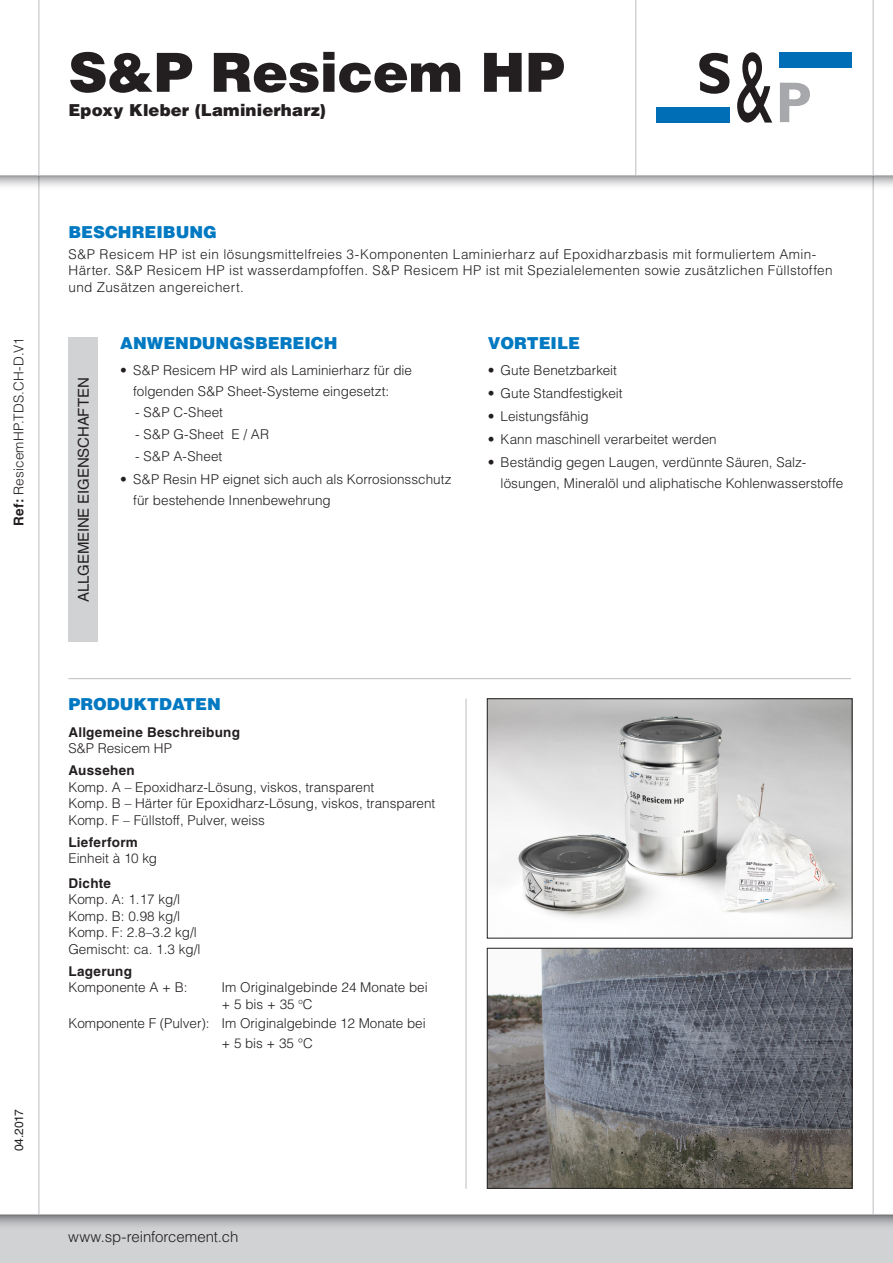
<style>
.page{position:relative;width:893px;height:1263px;background:#fff}
.page>*{position:absolute;margin:0;border:0;box-sizing:border-box;transform-origin:0 0}
.t1{font:900 54px "Helvetica LT Std";letter-spacing:-.01em;color:#231f20}
.t2{font:900 16.5px "Helvetica LT Std";color:#0079c2}
.t3{font:900 16.5px "Helvetica LT Std";letter-spacing:.01em;color:#231f20}
.t4{font:300 15px "Helvetica LT Std";letter-spacing:-.005em;color:#231f20}
.t5{font:15px "Helvetica LT Std";letter-spacing:-.01em;color:#231f20}
.t6{font:300 13.5px/16.5px "Helvetica LT Std";color:#231f20}
.t7{font:300 13.5px/16.5px "Helvetica LT Std";letter-spacing:.025em;color:#231f20}
.t8{font:700 13.5px "Helvetica LT Std";letter-spacing:.02em;color:#231f20}
.t9{font:12px "Helvetica LT Std";letter-spacing:-.02em;color:#231f20}
.s1{font-weight:700}
</style>
<div class="page">
<hr style="left:39px;top:0;width:1px;height:1263px;background:#bcbdc0">
<hr style="left:873px;top:0;width:1px;height:1239px;background:#bcbdc0">
<svg style="left:0;top:176px;width:893px;height:14px"></svg>
<hr style="left:0;top:175px;width:893px;height:1px;background:#bcbdc0">
<hr style="left:635px;top:0;width:1px;height:176px;background:#bcbdc0">
<div style="left:0;top:1214px;width:893px;height:49px;background:#d1d2d4"></div>
<svg style="left:0;top:1215px;width:893px;height:11px"></svg>
<hr style="left:0;top:1214px;width:893px;height:1px;background:#bcbdc0">
<div style="left:657px;top:107px;width:73px;height:15px;background:#006eb6"></div>
<div style="left:779px;top:52px;width:73px;height:16px;background:#006eb6"></div>
<svg style="left:699px;top:53px;width:30px;height:41px"></svg>
<svg style="left:737px;top:52px;width:35px;height:71px"></svg>
<svg style="left:780px;top:82px;width:30px;height:40px"></svg>
<div style="left:68px;top:337px;width:30px;height:305px;background:#d1d2d4"></div>
<hr style="left:68px;top:678px;width:783px;height:1px;background:#bcbdc0">
<hr style="left:466px;top:698px;width:1px;height:491px;background:#bcbdc0">
<img style="left:489px;top:700px;width:361px;height:226px">
<div style="left:487px;top:698px;width:365px;height:240px;border:1px solid #231f20"></div>
<img style="left:489px;top:950px;width:361px;height:237px">
<div style="left:487px;top:948px;width:365px;height:241px;border:1px solid #231f20"></div>
<p class="t6" style="left:10px;top:526px;width:190px;rotate:-90deg"><span class="s1">Ref:</span> ResicemHP.TDS.CH-D.V1</p>
<p class="t9" style="left:12px;top:1151px;width:43px;rotate:-90deg">04.2017</p>
<h1 class="t1" style="left:68px;top:37px;width:498px">S&amp;P Resicem HP</h1>
<p class="t3" style="left:68px;top:99px;width:259px">Epoxy Kleber (Laminierharz)</p>
<p class="t2" style="left:68px;top:221px;width:150px">BESCHREIBUNG</p>
<p class="t7" style="left:68px;top:246px;width:766px">S&amp;P Resicem HP ist ein lösungsmittelfreies 3-Komponenten Laminierharz auf Epoxidharzbasis mit formuliertem Amin-<br>Härter. S&amp;P Resicem HP ist wasserdampfoffen. S&amp;P Resicem HP ist mit Spezialelementen sowie zusätzlichen Füllstoffen und Zusätzen angereichert.</p>
<p class="t5" style="left:75px;top:602px;width:226px;rotate:-90deg">ALLGEMEINE EIGENSCHAFTEN</p>
<p class="t2" style="left:120px;top:333px;width:219px">ANWENDUNGSBEREICH</p>
<p class="t6" style="left:133px;top:359px;width:280px;line-height:21px;text-indent:-13px">• S&amp;P Resicem HP wird als Laminierharz für die folgenden S&amp;P Sheet-Systeme eingesetzt:</p>
<p class="t6" style="left:135px;top:404px;width:89px">- S&amp;P C-Sheet</p>
<p class="t6" style="left:135px;top:426px;width:135px">- S&amp;P G-Sheet E / AR</p>
<p class="t6" style="left:135px;top:447px;width:88px">- S&amp;P A-Sheet</p>
<p class="t6" style="left:133px;top:468px;width:320px;line-height:21px;text-indent:-13px">• S&amp;P Resin HP eignet sich auch als Korrosionsschutz für bestehende Innenbewehrung</p>
<p class="t2" style="left:488px;top:333px;width:94px">VORTEILE</p>
<p class="t6" style="left:488px;top:361px;width:131px">• Gute Benetzbarkeit</p>
<p class="t6" style="left:488px;top:385px;width:136px">• Gute Standfestigkeit</p>
<p class="t6" style="left:488px;top:408px;width:103px">• Leistungsfähig</p>
<p class="t6" style="left:488px;top:431px;width:231px">• Kann maschinell verarbeitet werden</p>
<p class="t6" style="left:501px;top:452px;width:344px;line-height:21px;text-indent:-13px">• Beständig gegen Laugen, verdünnte Säuren, Salz&shy;lösungen, Mineralöl und aliphatische Kohlenwasserstoffe</p>
<p class="t2" style="left:68px;top:693px;width:154px">PRODUKTDATEN</p>
<p class="t8" style="left:68px;top:724px;width:173px">Allgemeine Beschreibung</p>
<p class="t6" style="left:68px;top:740px;width:105px">S&amp;P Resicem HP</p>
<p class="t8" style="left:68px;top:762px;width:68px">Aussehen</p>
<p class="t6" style="left:68px;top:779px;width:368px">Komp. A – Epoxidharz-Lösung, viskos, transparent<br>Komp. B – Härter für Epoxidharz-Lösung, viskos, transparent<br>Komp. F – Füllstoff, Pulver, weiss</p>
<p class="t8" style="left:68px;top:834px;width:71px">Lieferform</p>
<p class="t6" style="left:68px;top:850px;width:90px">Einheit à 10 kg</p>
<p class="t8" style="left:68px;top:875px;width:44px">Dichte</p>
<p class="t6" style="left:68px;top:891px;width:134px">Komp. A: 1.17 kg/l<br>Komp. B: 0.98 kg/l<br>Komp. F: 2.8–3.2 kg/l<br>Gemischt: ca. 1.3 kg/l</p>
<p class="t8" style="left:68px;top:963px;width:65px">Lagerung</p>
<p class="t6" style="left:68px;top:979px;width:121px">Komponente A + B:</p>
<p class="t6" style="left:221px;top:979px;width:208px">Im Originalgebinde 24 Monate bei + 5 bis + 35 <sup>o</sup>C</p>
<p class="t6" style="left:221px;top:1013px;width:206px;line-height:19.5px;text-indent:-153px">Komponente F (Pulver): Im Originalgebinde 12 Monate bei + 5 bis + 35 °C</p>
<p class="t4" style="left:68px;top:1228px;width:172px">www.sp-reinforcement.ch</p>
</div>
